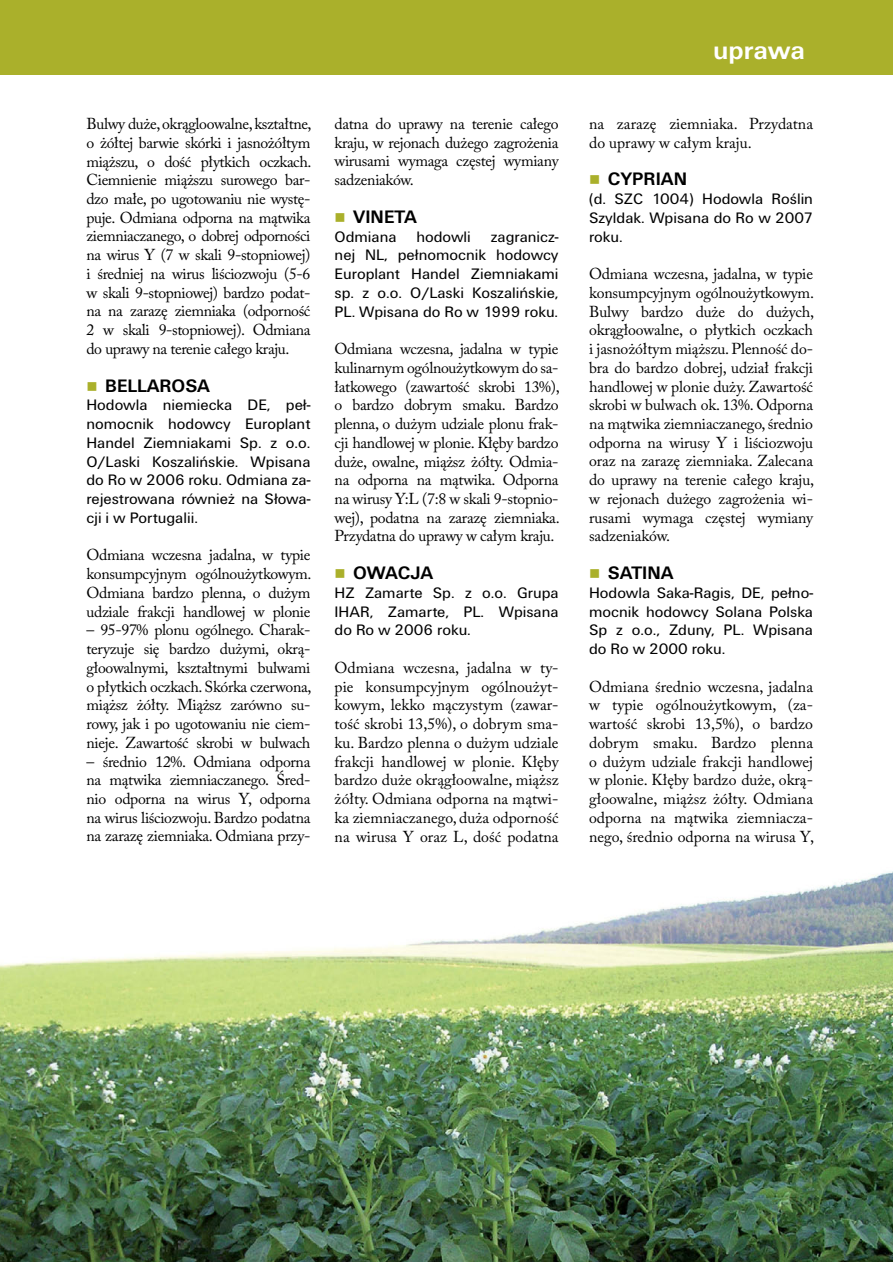
<style>
.page{position:relative;width:893px;height:1263px;background:#fff}
.page>*{position:absolute;margin:0;border:0;box-sizing:border-box;transform-origin:0 0}
._5-odstep{font:700 27px "U001 TOT";color:#fff}
._4-śródtytuł{font:700 18.75px "U001 TOT";color:#000}
._5-podstawowy{font:15.75px/18.8px "Adobe Caslon Pro";letter-spacing:-.02em;color:#000;text-align:justify}
._5-podstawowy_-BEZSZ{font:15.75px/18.8px "U001 TOT";color:#000;text-align:justify}
._5-podstawowy-2{font:15.75px/18.8px "Adobe Caslon Pro";color:#000}
.s1{color:#aab02b}
</style>
<div class="page">
<div style="left:0;top:0;width:893px;height:75px;background:#aab02b"></div>
<img style="left:0;top:871px;width:893px;height:390px">
<p class="_5-podstawowy" style="left:86px;top:114px;width:227px">Bulwy duże, okrągloowalne, kształtne, o żółtej barwie skórki i jasnożółtym miąższu, o dość płytkich oczkach.<br>Ciemnienie miąższu surowego bar&shy;dzo małe, po ugotowaniu nie wystę&shy;puje. Odmiana odporna na mątwika ziemniaczanego, o dobrej odporności na wirus Y (7 w skali 9-stopniowej) i średniej na wirus liściozwoju (5-6 w skali 9-stopniowej) bardzo podat&shy;na na zarazę ziemniaka (odporność 2 w skali 9-stopniowej). Odmiana do uprawy na terenie całego kraju.</p>
<p class="_4-śródtytuł" style="left:86px;top:375px;width:125px"><span class="s1">■</span> BELLAROSA</p>
<p class="_5-podstawowy_-BEZSZ" style="left:86px;top:396px;width:225px">Hodowla niemiecka DE, peł&shy;nomocnik hodowcy Europlant Handel Ziemniakami Sp. z o.o.<br>O/Laski Koszalińskie. Wpisana do Ro w 2006 roku. Odmiana za&shy;rejestrowana również na Słowa&shy;cji i w Portugalii.</p>
<p class="_5-podstawowy" style="left:86px;top:545px;width:227px">Odmiana wczesna jadalna, w typie konsumpcyjnym ogólnoużytkowym.<br>Odmiana bardzo plenna, o dużym udziale frakcji handlowej w plonie</p>
<p class="_5-podstawowy" style="left:86px;top:620px;width:227px">– 95-97% plonu ogólnego. Charak&shy;teryzuje się bardzo dużymi, okrą&shy;głoowalnymi, kształtnymi bulwami o płytkich oczkach. Skórka czerwona, miąższ żółty. Miąższ zarówno su&shy;rowy, jak i po ugotowaniu nie ciem&shy;nieje. Zawartość skrobi w bulwach</p>
<p class="_5-podstawowy" style="left:86px;top:752px;width:225px">– średnio 12%. Odmiana odporna na mątwika ziemniaczanego. Śred&shy;nio odporna na wirus Y, odporna na wirus liściozwoju. Bardzo podatna na zarazę ziemniaka. Odmiana przy-</p>
<p class="_5-podstawowy" style="left:335px;top:114px;width:225px">datna do uprawy na terenie całego kraju, w rejonach dużego zagrożenia wirusami wymaga częstej wymiany sadzeniaków.</p>
<p class="_4-śródtytuł" style="left:335px;top:206px;width:84px"><span class="s1">■</span> VINETA</p>
<p class="_5-podstawowy_-BEZSZ" style="left:335px;top:227px;width:63px">Odmiana</p>
<p class="_5-podstawowy_-BEZSZ" style="left:416px;top:227px;width:56px">hodowli</p>
<p class="_5-podstawowy_-BEZSZ" style="left:335px;top:227px;width:225px;text-indent:156px">zagranicz&shy;nej NL, pełnomocnik hodowcy Europlant Handel Ziemniakami sp. z o.o. O/Laski Koszalińskie, PL. Wpisana do Ro w 1999 roku.</p>
<p class="_5-podstawowy" style="left:335px;top:339px;width:227px">Odmiana wczesna, jadalna w typie kulinarnym ogólnoużytkowym do sa&shy;łatkowego (zawartość skrobi 13%), o bardzo dobrym smaku. Bardzo plenna, o dużym udziale plonu frak&shy;cji handlowej w plonie. Kłęby bardzo duże, owalne, miąższ żółty. Odmia&shy;na odporna na mątwika. Odporna na wirusy Y:L (7:8 w skali 9-stopnio&shy;wej), podatna na zarazę ziemniaka.<br>Przydatna do uprawy w całym kraju.</p>
<p class="_4-śródtytuł" style="left:335px;top:562px;width:100px"><span class="s1">■</span> OWACJA</p>
<p class="_5-podstawowy_-BEZSZ" style="left:335px;top:583px;width:225px">HZ Zamarte Sp. z o.o. Grupa IHAR, Zamarte, PL. Wpisana do Ro w 2006 roku.</p>
<p class="_5-podstawowy" style="left:335px;top:658px;width:225px">Odmiana wczesna, jadalna w ty&shy;pie konsumpcyjnym ogólnoużyt&shy;kowym, lekko mączystym (zawar&shy;tość skrobi 13,5%), o dobrym sma&shy;ku. Bardzo plenna o dużym udziale frakcji handlowej w plonie. Kłęby bardzo duże okrągłoowalne, miąższ żółty. Odmiana odporna na mątwi&shy;ka ziemniaczanego, duża odporność na wirusa Y oraz L, dość podatna</p>
<p class="_5-odstep" style="left:713px;top:35px;width:94px">uprawa</p>
<p class="_5-podstawowy-2" style="left:589px;top:114px;width:225px">na zarazę ziemniaka. Przydatna do uprawy w całym kraju.</p>
<p class="_4-śródtytuł" style="left:589px;top:169px;width:99px"><span class="s1">■</span> CYPRIAN</p>
<p class="_5-podstawowy_-BEZSZ" style="left:589px;top:190px;width:225px">(d. SZC 1004) Hodowla Roślin Szyldak. Wpisana do Ro w 2007 roku.</p>
<p class="_5-podstawowy" style="left:589px;top:264px;width:227px">Odmiana wczesna, jadalna, w typie konsumpcyjnym ogólnoużytkowym.<br>Bulwy bardzo duże do dużych, okrągłoowalne, o płytkich oczkach i jasnożółtym miąższu. Plenność do&shy;bra do bardzo dobrej, udział frakcji handlowej w plonie duży. Zawartość skrobi w bulwach ok. 13%. Odporna na mątwika ziemniaczanego, średnio odporna na wirusy Y i liściozwoju oraz na zarazę ziemniaka. Zalecana do uprawy na terenie całego kraju, w rejonach dużego zagrożenia wi&shy;rusami wymaga częstej wymiany sadzeniaków.</p>
<p class="_4-śródtytuł" style="left:589px;top:562px;width:86px"><span class="s1">■</span> SATINA</p>
<p class="_5-podstawowy_-BEZSZ" style="left:589px;top:583px;width:225px">Hodowla Saka-Ragis, DE, pełno&shy;mocnik hodowcy Solana Polska Sp z o.o., Zduny, PL. Wpisana do Ro w 2000 roku.</p>
<p class="_5-podstawowy" style="left:589px;top:677px;width:227px">Odmiana średnio wczesna, jadalna w typie ogólnoużytkowym, (za&shy;wartość skrobi 13,5%), o bardzo dobrym smaku. Bardzo plenna o dużym udziale frakcji handlowej w plonie. Kłęby bardzo duże, okrą&shy;głoowalne, miąższ żółty. Odmiana odporna na mątwika ziemniacza&shy;nego, średnio odporna na wirusa Y,</p>
</div>
